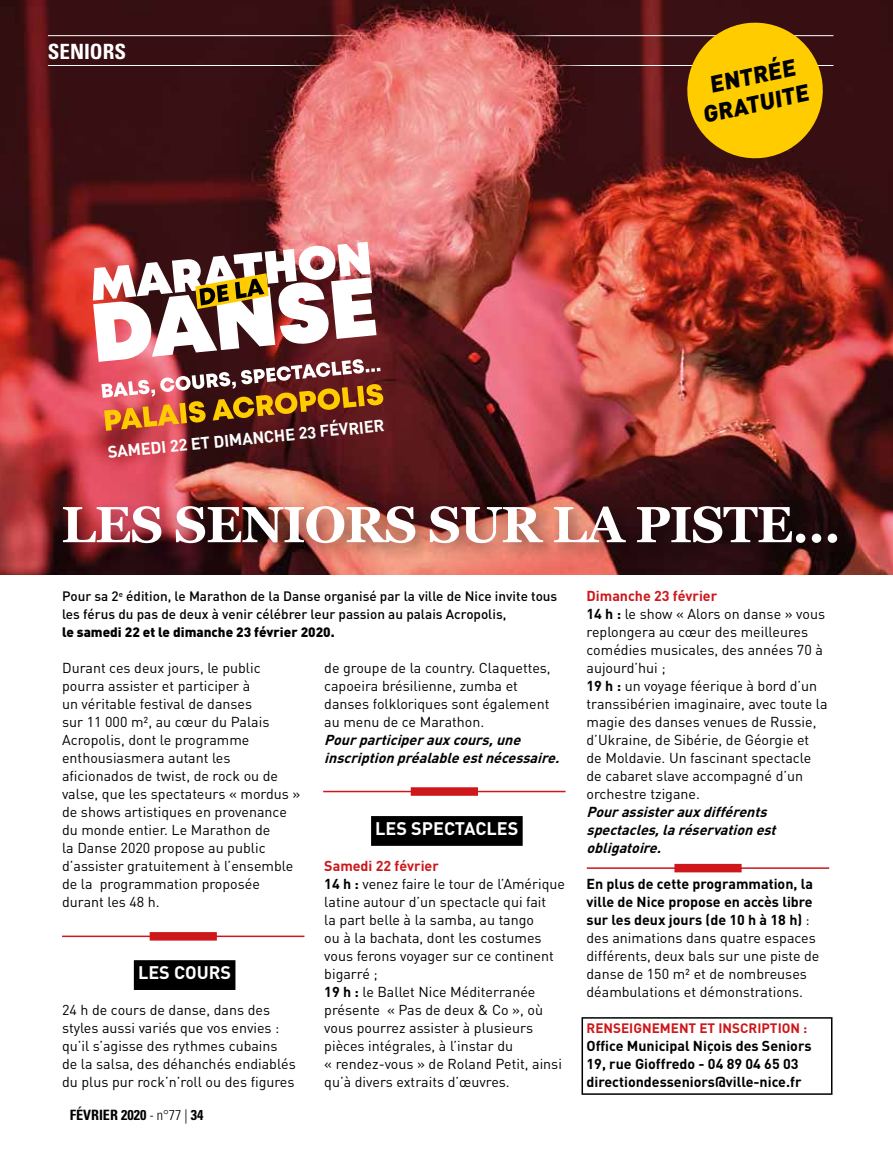
<style>
.page{position:relative;width:893px;height:1149px;background:#fff}
.page>*{position:absolute;margin:0;border:0;box-sizing:border-box;transform-origin:0 0}
.t1{font:700 50.7px "Georgia";letter-spacing:-.02em;color:#fff}
.t2{font:900 23.1px/27.8px "DIN";color:#000;text-align:center}
.t3{font:700 condensed 21px "Univers";color:#fff}
.t4{font:700 18px "DIN";color:#fff}
.t5{font:700 16.5px "DIN";color:#fff}
.t6{font:14.25px/18px "DIN";color:#000}
.t7{font:italic 700 14.25px/18px "DIN";color:#000}
.t8{font:700 14.25px/18px "DIN";color:#000}
.t9{font:700 condensed 14.25px "Univers";color:#000}
.t10{font:500 13.5px/18px "DIN";color:#000}
.t11{font:900 13.5px "DIN";color:#000}
.t12{font:700 13.5px "DIN";color:#cd171a}
.s1{font-weight:700;color:#cd171a}
.s2{font-weight:700}
.s3{font-weight:300}
</style>
<div class="page">
<div style="left:134px;top:959px;width:101px;height:30px;background:#000"></div>
<div style="left:371px;top:815px;width:152px;height:30px;background:#000"></div>
<div style="left:581px;top:1016px;width:251px;height:78px;border:2px solid #000"></div>
<img style="left:0;top:0;width:893px;height:574px">
<hr style="left:543px;top:65px;width:290px;height:1px;background:#fff">
<hr style="left:502px;top:35px;width:331px;height:1px;background:#fff">
<svg style="left:683px;top:19px;width:144px;height:143px;background:#c49406"></svg>
<div style="left:56px;top:498px;width:800px;height:64px;background:#000;opacity:.4"></div>
<hr style="left:48px;top:65px;width:272px;height:1px;background:#fff">
<hr style="left:48px;top:35px;width:309px;height:1px;background:#fff">
<hr style="left:62px;top:935px;width:242px;height:1px;background:#cd171a">
<div style="left:150px;top:931px;width:67px;height:9px;background:#cd171a"></div>
<hr style="left:323px;top:790px;width:243px;height:2px;background:#cd171a">
<div style="left:411px;top:787px;width:67px;height:8px;background:#cd171a"></div>
<hr style="left:587px;top:867px;width:242px;height:1px;background:#cd171a">
<div style="left:674px;top:863px;width:68px;height:9px;background:#cd171a"></div>
<img style="left:93px;top:242px;width:291px;height:188px">
<h3 class="t3" style="left:48px;top:39px;width:80px">SENIORS</h3>
<p class="t5" style="left:107px;top:440px;width:279px;rotate:-5deg">SAMEDI 22 ET DIMANCHE 23 FÉVRIER</p>
<h2 class="t2" style="left:694px;top:73px;width:109px;rotate:-12deg">ENTRÉE<br>GRATUITE</h2>
<h1 class="t1" style="left:61px;top:486px;width:780px">LES SENIORS SUR LA PISTE…</h1>
<p class="t10" style="left:62px;top:586px;width:497px">Pour sa 2<sup>e</sup> édition, le Marathon de la Danse organisé par la ville de Nice invite tous les férus du pas de deux à venir célébrer leur passion au palais Acropolis,</p>
<p class="t11" style="left:62px;top:623px;width:274px">le samedi 22 et le dimanche 23 février 2020.</p>
<p class="t6" style="left:62px;top:658px;width:240px">Durant ces deux jours, le public pourra assister et participer à<br>un véritable festival de danses<br>sur 11 000 m², au cœur du Palais<br>Acropolis, dont le programme enthousiasmera autant les aficionados de twist, de rock ou de valse, que les spectateurs « mordus » de shows artistiques en provenance du monde entier. Le Marathon de<br>la Danse 2020 propose au public d’assister gratuitement à l’ensemble de la programmation proposée durant les 48 h.</p>
<p class="t6" style="left:324px;top:658px;width:228px">de groupe de la country. Claquettes, capoeira brésilienne, zumba et danses folkloriques sont également au menu de ce Marathon.</p>
<p class="t7" style="left:324px;top:730px;width:241px">Pourparticiperauxcours,une inscriptionpréalableestnécessaire.</p>
<p class="t4" style="left:375px;top:816px;width:145px">LES SPECTACLES</p>
<p class="t6" style="left:324px;top:856px;width:242px"><span class="s1">Samedi 22 février<br></span><span class="s2">14 h :</span> venez faire le tour de l’Amérique latine autour d’un spectacle qui fait<br>la part belle à la samba, au tango<br>ou à la bachata, dont les costumes vous ferons voyager sur ce continent bigarré ;<br><span class="s2">19 h :</span> le Ballet Nice Méditerranée présente « Pas de deux &amp; Co », où vous pourrez assister à plusieurs pièces intégrales, à l’instar du<br>« rendez-vous » de Roland Petit, ainsi qu’à divers extraits d’œuvres.</p>
<p class="t4" style="left:138px;top:960px;width:95px">LES COURS</p>
<p class="t6" style="left:62px;top:1000px;width:235px">24 h de cours de danse, dans des styles aussi variés que vos envies : qu’il s’agisse des rythmes cubains de la salsa, des déhanchés endiablés du plus pur rock’n’roll ou des figures</p>
<p class="t9" style="left:70px;top:1106px;width:135px">FÉVRIER 2020 <span class="s3">- n°77 |</span> 34</p>
<p class="t6" style="left:586px;top:586px;width:242px"><span class="s1">Dimanche 23 février<br></span><span class="s2">14 h :</span> le show « Alors on danse » vous replongera au cœur des meilleures comédies musicales, des années 70 à aujourd’hui ;<br><span class="s2">19 h :</span> un voyage féerique à bord d’un transsibérien imaginaire, avec toute la magie des danses venues de Russie, d’Ukraine, de Sibérie, de Géorgie et de Moldavie. Un fascinant spectacle de cabaret slave accompagné d’un orchestre tzigane.</p>
<p class="t7" style="left:586px;top:802px;width:195px">Pourassisterauxdifférents spectacles,laréservationest obligatoire.</p>
<p class="t6" style="left:586px;top:874px;width:234px"><span class="s2">En plus de cette programmation, la ville de Nice propose en accès libre sur les deux jours (de 10 h à 18 h)</span> : des animations dans quatre espaces différents, deux bals sur une piste de danse de 150 m² et de nombreuses déambulations et démonstrations.</p>
<p class="t12" style="left:586px;top:1019px;width:222px">RENSEIGNEMENT ET INSCRIPTION :</p>
<p class="t8" style="left:586px;top:1036px;width:226px">Office Municipal Niçois des Seniors<br>19, rue Gioffredo - 04 89 04 65 03 directiondesseniors@ville-nice.fr</p>
</div>
